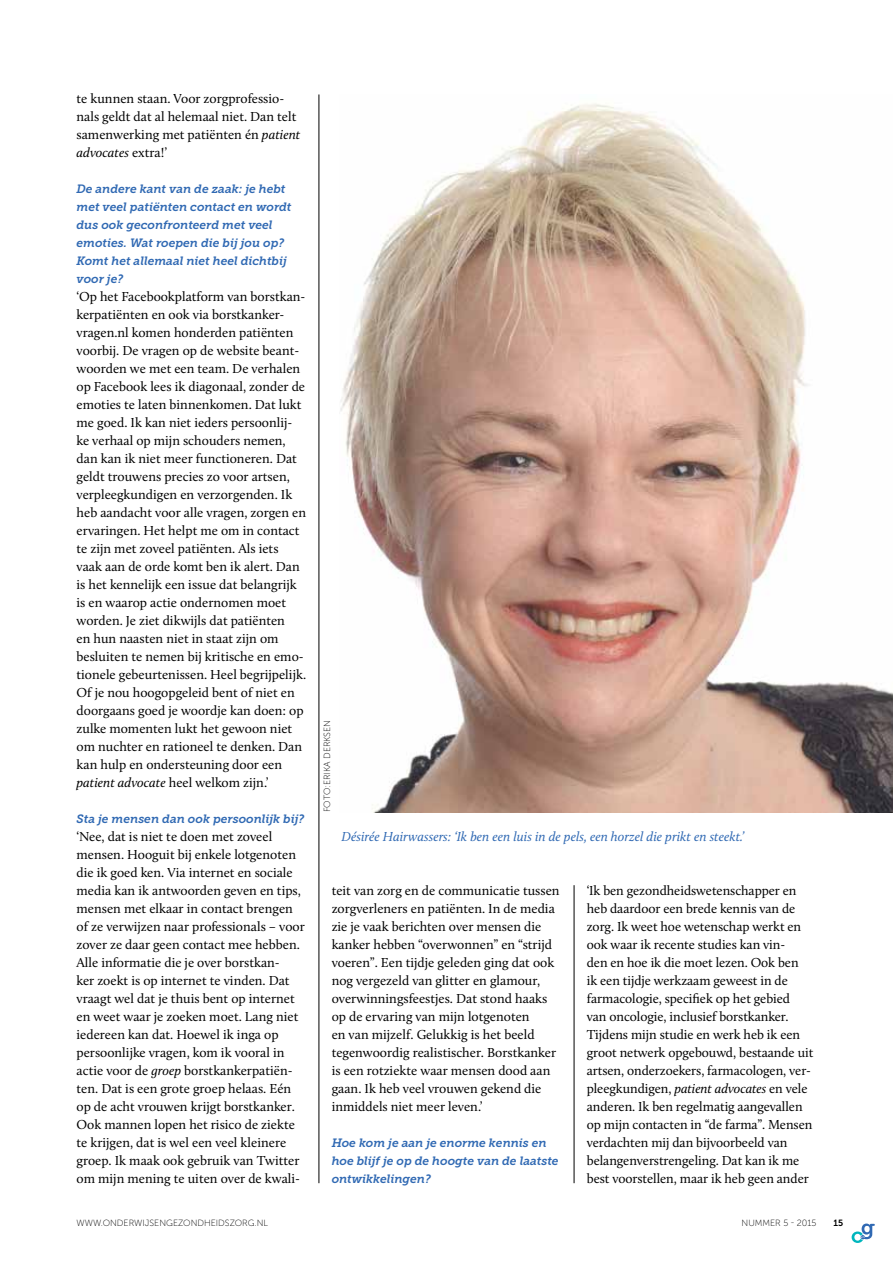
<style>
.page{position:relative;width:893px;height:1263px;background:#fff}
.page>*{position:absolute;margin:0;border:0;box-sizing:border-box;transform-origin:0 0}
.t1{font:13.5px/18px "Calluna";color:#000}
.t2{font:italic 13.5px "Calluna";color:#3069b3}
.t3{font:italic 12px/18px "Museo Slab 700";color:#3069b3}
.t4{font:9px "Museo Sans 100";color:#000}
.t5{font:9px "Museo Sans 700";color:#000}
.s1{font-style:italic}
</style>
<div class="page">
<svg style="left:851px;top:1223px;width:24px;height:20px"></svg>
<img style="left:340px;top:103px;width:553px;height:709px">
<hr style="left:319px;top:94px;width:1px;height:1089px;background:#000">
<hr style="left:574px;top:885px;width:1px;height:298px;background:#000">
<p class="t1" style="left:77px;top:89px;width:225px">te kunnen staan. Voor zorgprofessio&shy;nals geldt dat al helemaal niet. Dan telt samenwerking met patiënten én <span class="s1">patient advocates</span> extra!’</p>
<p class="t3" style="left:77px;top:180px;width:216px">De andere kant van de zaak: je hebt met veel patiënten contact en wordt dus ook geconfronteerd met veel emoties. Wat roepen die bij jou op?<br>Komt het allemaal niet heel dichtbij voor je?</p>
<p class="t1" style="left:77px;top:287px;width:231px">‘Op het Facebookplatform van borstkan&shy;kerpatiënten en ook via borstkanker&shy;vragen.nl komen honderden patiënten voorbij. De vragen op de website beant&shy;woorden we met een team. De verhalen op Facebook lees ik diagonaal, zonder de emoties te laten binnenkomen. Dat lukt me goed. Ik kan niet ieders persoonlij&shy;ke verhaal op mijn schouders nemen, dan kan ik niet meer functioneren. Dat geldt trouwens precies zo voor artsen, verpleegkundigen en verzorgenden. Ik heb aandacht voor alle vragen, zorgen en ervaringen. Het helpt me om in contact te zijn met zoveel patiënten. Als iets vaak aan de orde komt ben ik alert. Dan is het kennelijk een issue dat belangrijk is en waarop actie ondernomen moet worden. Je ziet dikwijls dat patiënten<br>en hun naasten niet in staat zijn om besluiten te nemen bij kritische en emo&shy;tionele gebeurtenissen. Heel begrijpelijk.<br>Of je nou hoogopgeleid bent of niet en doorgaans goed je woordje kan doen: op zulke momenten lukt het gewoon niet om nuchter en rationeel te denken. Dan kan hulp en ondersteuning door een <span class="s1">patient advocate</span> heel welkom zijn.’</p>
<p class="t3" style="left:77px;top:810px;width:229px">Sta je mensen dan ook persoonlijk bij?</p>
<p class="t1" style="left:77px;top:827px;width:230px">‘Nee, dat is niet te doen met zoveel mensen. Hooguit bij enkele lotgenoten die ik goed ken. Via internet en sociale media kan ik antwoorden geven en tips, mensen met elkaar in contact brengen of ze verwijzen naar professionals – voor zover ze daar geen contact mee hebben.<br>Alle informatie die je over borstkan-<br>ker zoekt is op internet te vinden. Dat vraagt wel dat je thuis bent op internet en weet waar je zoeken moet. Lang niet iedereen kan dat. Hoewel ik inga op persoonlijke vragen, kom ik vooral in actie voor de <span class="s1">groep</span> borstkankerpatiën&shy;ten. Dat is een grote groep helaas. Eén op de acht vrouwen krijgt borstkanker.<br>Ook mannen lopen het risico de ziekte te krijgen, dat is wel een veel kleinere groep. Ik maak ook gebruik van Twitter om mijn mening te uiten over de kwali-</p>
<p class="t4" style="left:322px;top:812px;width:92px;rotate:-90deg">FOTO:ERIKA DERKSEN</p>
<p class="t2" style="left:342px;top:828px;width:404px">Désirée Hairwassers: ‘Ik ben een luis in de pels, een horzel die prikt en steekt.’</p>
<p class="t1" style="left:332px;top:881px;width:229px">teit van zorg en de communicatie tussen zorgverleners en patiënten. In de media zie je vaak berichten over mensen die kanker hebben “overwonnen” en “strijd voeren”. Een tijdje geleden ging dat ook nog vergezeld van glitter en glamour, overwinningsfeestjes. Dat stond haaks op de ervaring van mijn lotgenoten<br>en van mijzelf. Gelukkig is het beeld tegenwoordig realistischer. Borstkanker is een rotziekte waar mensen dood aan gaan. Ik heb veel vrouwen gekend die inmiddels niet meer leven.’</p>
<p class="t3" style="left:332px;top:1134px;width:228px">Hoe kom je aan je enorme kennis en hoe blijf je op de hoogte van de laatste ontwikkelingen?</p>
<p class="t1" style="left:587px;top:881px;width:228px">‘Ik ben gezondheidswetenschapper en heb daardoor een brede kennis van de zorg. Ik weet hoe wetenschap werkt en ook waar ik recente studies kan vin-<br>den en hoe ik die moet lezen. Ook ben<br>ik een tijdje werkzaam geweest in de farmacologie, specifiek op het gebied<br>van oncologie, inclusief borstkanker.<br>Tijdens mijn studie en werk heb ik een groot netwerk opgebouwd, bestaande uit artsen, onderzoekers, farmacologen, ver&shy;pleegkundigen, <span class="s1">patient advocates</span> en vele anderen. Ik ben regelmatig aangevallen op mijn contacten in “de farma”. Mensen verdachten mij dan bijvoorbeeld van belangenverstrengeling. Dat kan ik me best voorstellen, maar ik heb geen ander</p>
<p class="t4" style="left:77px;top:1218px;width:193px">WWW.ONDERWIJSENGEZONDHEIDSZORG.N L</p>
<p class="t4" style="left:742px;top:1218px;width:76px">NUMMER 5 - 2015</p>
<p class="t5" style="left:833px;top:1217px;width:11px">15</p>
</div>
